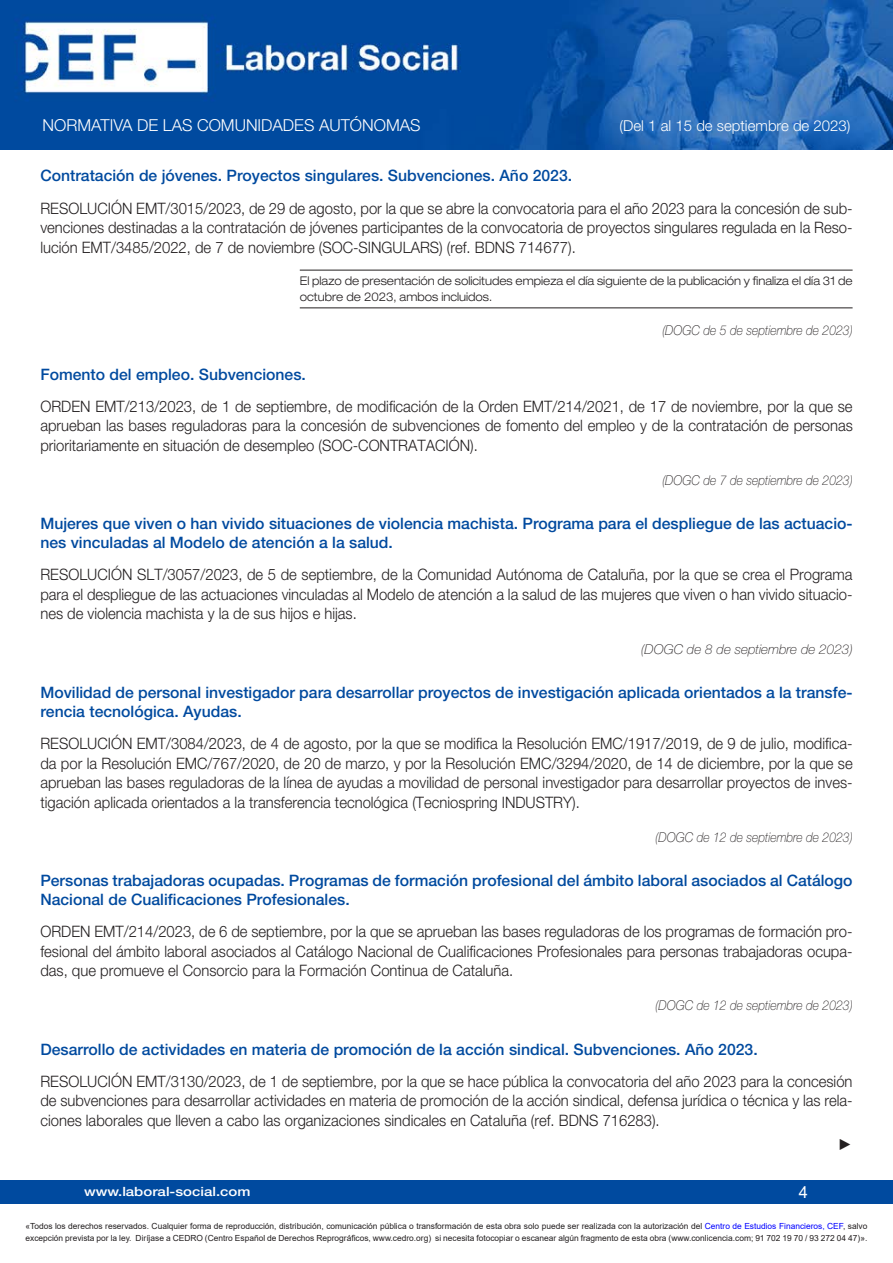
<style>
.page{position:relative;width:893px;height:1263px;background:#fff}
.page>*{position:absolute;margin:0;border:0;box-sizing:border-box;transform-origin:0 0}
.t1{font:300 16.5px "Helvetica Neue LT Std";color:#fff}
.t2{font:16.5px "Arial";color:#fff}
.Contenido{font:300 15.75px/19.5px "Helvetica Neue LT Std";color:#231f20;text-align:justify;scale:.94 1}
.Título-cabecera{font:500 15.75px/18.8px "Helvetica Neue LT Std";color:#004a9f}
.Contenido-2{font:15.75px "Times New Roman";color:#231f20;scale:.94 1}
.t3{font:300 15px "Helvetica Neue LT Std";color:#fff}
.publicación{font:italic 100 13.5px "Helvetica Neue LT Std";color:#231f20;scale:.9 1}
.publicación-2{font:italic 100 13.5px "Helvetica Neue LT Std";color:#231f20}
.t4{font:500 12.75px "Helvetica Neue LT Std";color:#fff;scale:1.18 1}
.Plazo{font:300 expanded 12px/15.8px "Helvetica Neue LT Std";color:#231f20;scale:.92 1}
.t5{font:8.4px/12px "Arial";color:#231f20}
.s1{color:#00f}
</style>
<div class="page">
<div style="left:0;top:1180px;width:893px;height:23px;background:#004a9f"></div>
<img style="left:0;top:0;width:893px;height:149px">
<hr style="left:300px;top:270px;width:553px;height:1px;background:#231f20">
<hr style="left:300px;top:307px;width:553px;height:1px;background:#231f20">
<p class="t1" style="left:43px;top:115px;width:379px">NORMATIVA DE LAS COMUNIDADES AUTÓNOMAS</p>
<p class="t3" style="left:620px;top:117px;width:232px">(Del 1 al 15 de septiembre de 2023)</p>
<p class="Título-cabecera" style="left:40px;top:166px;width:533px">Contratación de jóvenes. Proyectos singulares. Subvenciones. Año 2023.</p>
<p class="Contenido" style="left:40px;top:198px;width:865px">RESOLUCIÓN EMT/3015/2023, de 29 de agosto, por la que se abre la convocatoria para el año 2023 para la concesión de sub&shy;venciones destinadas a la contratación de jóvenes participantes de la convocatoria de proyectos singulares regulada en la Reso&shy;lución EMT/3485/2022, de 7 de noviembre (SOC-SINGULARS) (ref. BDNS 714677).</p>
<p class="Plazo" style="left:300px;top:273px;width:602px">El plazo de presentación de solicitudes empieza el día siguiente de la publicación y finaliza el día 31 de octubre de 2023, ambos incluidos.</p>
<p class="publicación" style="left:662px;top:323px;width:213px">(DOGC de 5 de septiembre de 2023)</p>
<p class="Título-cabecera" style="left:40px;top:364px;width:267px">Fomento del empleo. Subvenciones.</p>
<p class="Contenido" style="left:40px;top:396px;width:866px">ORDEN EMT/213/2023, de 1 de septiembre, de modificación de la Orden EMT/214/2021, de 17 de noviembre, por la que se aprueban las bases reguladoras para la concesión de subvenciones de fomento del empleo y de la contratación de personas prioritariamente en situación de desempleo (SOC-CONTRATACIÓN).</p>
<p class="publicación" style="left:662px;top:473px;width:213px">(DOGC de 7 de septiembre de 2023)</p>
<p class="Título-cabecera" style="left:40px;top:514px;width:814px">Mujeres que viven o han vivido situaciones de violencia machista. Programa para el despliegue de las actuacio&shy;nes vinculadas al Modelo de atención a la salud.</p>
<p class="Contenido" style="left:40px;top:565px;width:865px">RESOLUCIÓN SLT/3057/2023, de 5 de septiembre, de la Comunidad Autónoma de Cataluña, por la que se crea el Programa para el despliegue de las actuaciones vinculadas al Modelo de atención a la salud de las mujeres que viven o han vivido situacio&shy;nes de violencia machista y la de sus hijos e hijas.</p>
<p class="publicación-2" style="left:641px;top:641px;width:213px">(DOGC de 8 de septiembre de 2023)</p>
<p class="Título-cabecera" style="left:40px;top:683px;width:814px">Movilidad de personal investigador para desarrollar proyectos de investigación aplicada orientados a la transfe&shy;rencia tecnológica. Ayudas.</p>
<p class="Contenido" style="left:40px;top:733px;width:866px">RESOLUCIÓN EMT/3084/2023, de 4 de agosto, por la que se modifica la Resolución EMC/1917/2019, de 9 de julio, modifica&shy;da por la Resolución EMC/767/2020, de 20 de marzo, y por la Resolución EMC/3294/2020, de 14 de diciembre, por la que se aprueban las bases reguladoras de la línea de ayudas a movilidad de personal investigador para desarrollar proyectos de inves&shy;tigación aplicada orientados a la transferencia tecnológica (Tecniospring INDUSTRY).</p>
<p class="publicación" style="left:656px;top:829px;width:220px">(DOGC de 12 de septiembre de 2023)</p>
<p class="Título-cabecera" style="left:40px;top:871px;width:814px">Personas trabajadoras ocupadas. Programas de formación profesional del ámbito laboral asociados al Catálogo<br>Nacional de Cualificaciones Profesionales.</p>
<p class="Contenido" style="left:40px;top:921px;width:865px">ORDEN EMT/214/2023, de 6 de septiembre, por la que se aprueban las bases reguladoras de los programas de formación pro&shy;fesional del ámbito laboral asociados al Catálogo Nacional de Cualificaciones Profesionales para personas trabajadoras ocupa&shy;das, que promueve el Consorcio para la Formación Continua de Cataluña.</p>
<p class="publicación" style="left:656px;top:998px;width:220px">(DOGC de 12 de septiembre de 2023)</p>
<p class="Título-cabecera" style="left:40px;top:1039px;width:719px">Desarrollo de actividades en materia de promoción de la acción sindical. Subvenciones. Año 2023.</p>
<p class="Contenido" style="left:40px;top:1071px;width:865px">RESOLUCIÓN EMT/3130/2023, de 1 de septiembre, por la que se hace pública la convocatoria del año 2023 para la concesión de subvenciones para desarrollar actividades en materia de promoción de la acción sindical, defensa jurídica o técnica y las rela&shy;ciones laborales que lleven a cabo las organizaciones sindicales en Cataluña (ref. BDNS 716283).</p>
<p class="Contenido-2" style="left:838px;top:1133px;width:17px">►</p>
<p class="t4" style="left:84px;top:1184px;width:143px">www.laboral-social.com</p>
<p class="t2" style="left:799px;top:1180px;width:11px">4</p>
<p class="t5" style="left:26px;top:1220px;width:843px">«Todos los derechos reservados. Cualquier forma de reproducción, distribución, comunicación pública o transformación de esta obra solo puede ser realizada con la autorización del <span class="s1">Centro de Estudios Financieros, CEF</span>, salvo excepción prevista por la ley. Diríjase a CEDRO (Centro Español de Derechos Reprográficos, www.cedro.org) si necesita fotocopiar o escanear algún fragmento de esta obra (www.conlicencia.com; 91 702 19 70 / 93 272 04 47)».</p>
</div>
